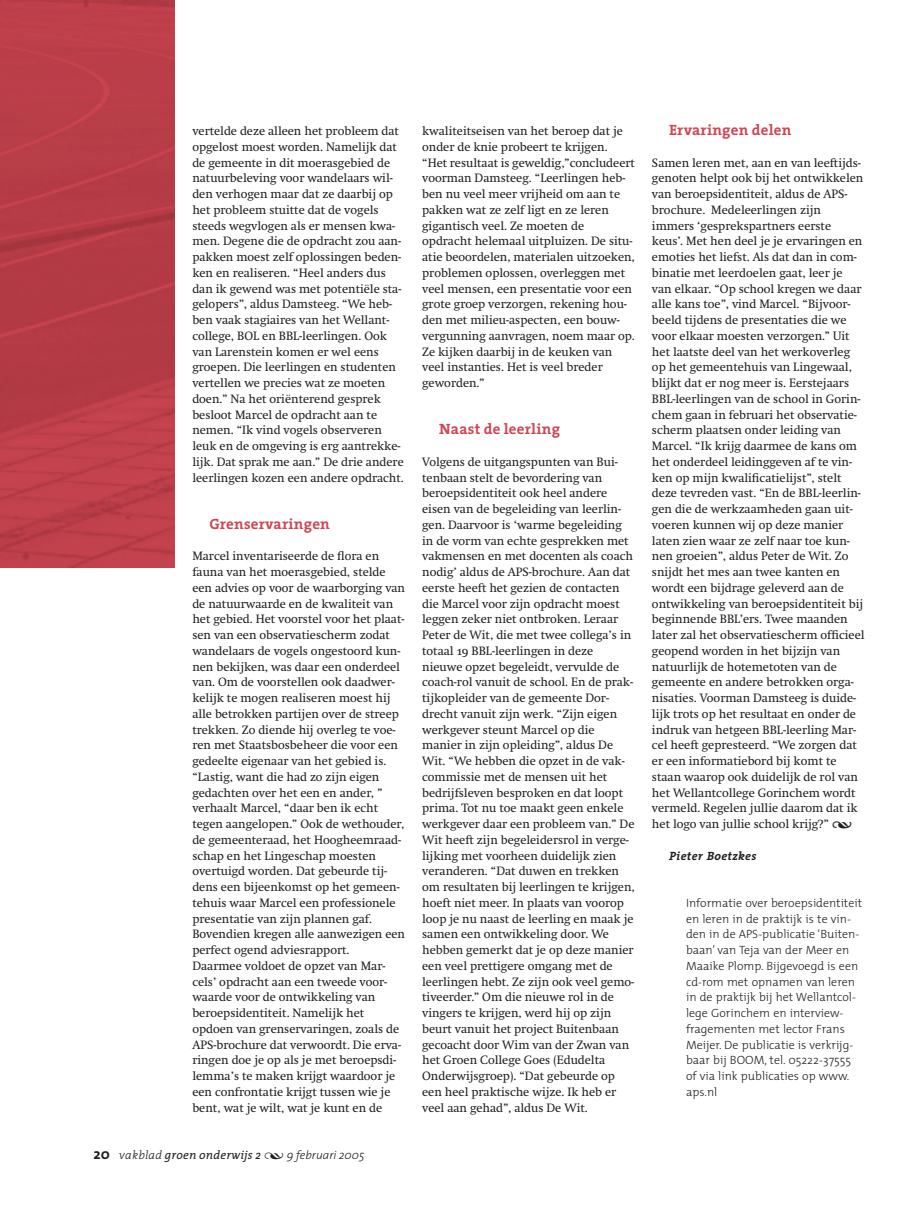
<style>
.page{position:relative;width:915px;height:1212px;background:#fff}
.page>*{position:absolute;margin:0;border:0;box-sizing:border-box;transform-origin:0 0}
.t1{font:700 15px "The Serif";letter-spacing:.015em;color:#ce4652}
.t2{font:12px/15.8px "Swift Special";color:#231f1f}
.t3{font:300 12px/15.8px "The Mix";color:#231f1f}
.t4{font:italic 12px "The Serif";letter-spacing:.015em;color:#231f1f}
.t5{font:italic 700 12px "The Serif";letter-spacing:.03em;color:#231f1f}
.s1{font-family:"The Sans";font-weight:700;font-style:normal;font-size:15px}
.s2{font-weight:300}
.s3{font-family:"The Serif Extra Light Expert";font-style:normal}
.s4{font-family:"The Sans";font-weight:300}
.s5{font-family:"The Serif Expert"}
</style>
<div class="page">
<img style="left:0;top:0;width:174px;height:567px">
<p class="t2" style="left:192px;top:124px;width:213px">vertelde deze alleen het probleem dat opgelost moest worden. Namelijk dat de gemeente in dit moerasgebied de natuurbeleving voor wandelaars wil&shy;den verhogen maar dat ze daarbij op het probleem stuitte dat de vogels steeds wegvlogen als er mensen kwa&shy;men. Degene die de opdracht zou aan&shy;pakken moest zelf oplossingen beden&shy;ken en realiseren. “Heel anders dus dan ik gewend was met potentiële sta&shy;gelopers”, aldus Damsteeg. “We heb&shy;ben vaak stagiaires van het Wellant&shy;college, BOL en BBL-leerlingen. Ook van Larenstein komen er wel eens groepen. Die leerlingen en studenten vertellen we precies wat ze moeten doen.” Na het oriënterend gesprek besloot Marcel de opdracht aan te nemen. “Ik vind vogels observeren leuk en de omgeving is erg aantrekke&shy;lijk. Dat sprak me aan.” De drie andere leerlingen kozen een andere opdracht.</p>
<p class="t1" style="left:209px;top:518px;width:122px">Grenservaringen</p>
<p class="t2" style="left:192px;top:550px;width:214px">Marcel inventariseerde de flora en fauna van het moerasgebied, stelde een advies op voor de waarborging van de natuurwaarde en de kwaliteit van het gebied. Het voorstel voor het plaat&shy;sen van een observatiescherm zodat wandelaars de vogels ongestoord kun&shy;nen bekijken, was daar een onderdeel van. Om de voorstellen ook daadwer&shy;kelijk te mogen realiseren moest hij alle betrokken partijen over de streep trekken. Zo diende hij overleg te voe&shy;ren met Staatsbosbeheer die voor een gedeelte eigenaar van het gebied is. “Lastig, want die had zo zijn eigen gedachten over het een en ander, ” verhaalt Marcel, “daar ben ik echt tegen aangelopen.” Ook de wethouder, de gemeenteraad, het Hoogheemraad&shy;schap en het Lingeschap moesten overtuigd worden. Dat gebeurde tij&shy;dens een bijeenkomst op het gemeen&shy;tehuis waar Marcel een professionele presentatie van zijn plannen gaf.<br>Bovendien kregen alle aanwezigen een perfect ogend adviesrapport.<br>Daarmee voldoet de opzet van Mar&shy;cels’ opdracht aan een tweede voor&shy;waarde voor de ontwikkeling van beroepsidentiteit. Namelijk het opdoen van grenservaringen, zoals de APS-brochure dat verwoordt. Die erva&shy;ringen doe je op als je met beroepsdi&shy;lemma’s te maken krijgt waardoor je een confrontatie krijgt tussen wie je bent, wat je wilt, wat je kunt en de</p>
<p class="t4" style="left:94px;top:1150px;width:272px"><span class="s1">20</span> <span class="s2">vakblad</span> groen onderwijs 2 <span class="s3">Œ</span> <span class="s4">9 februari 2005</span></p>
<p class="t2" style="left:422px;top:124px;width:214px">kwaliteitseisen van het beroep dat je onder de knie probeert te krijgen. “Het resultaat is geweldig,”concludeert voorman Damsteeg. “Leerlingen heb&shy;ben nu veel meer vrijheid om aan te pakken wat ze zelf ligt en ze leren gigantisch veel. Ze moeten de opdracht helemaal uitpluizen. De situ&shy;atie beoordelen, materialen uitzoeken, problemen oplossen, overleggen met veel mensen, een presentatie voor een grote groep verzorgen, rekening hou&shy;den met milieu-aspecten, een bouw&shy;vergunning aanvragen, noem maar op.<br>Ze kijken daarbij in de keuken van veel instanties. Het is veel breder geworden.”</p>
<p class="t1" style="left:439px;top:424px;width:122px">Naast de leerling</p>
<p class="t2" style="left:422px;top:455px;width:214px">Volgens de uitgangspunten van Bui&shy;tenbaan stelt de bevordering van beroepsidentiteit ook heel andere eisen van de begeleiding van leerlin&shy;gen. Daarvoor is ‘warme begeleiding in de vorm van echte gesprekken met vakmensen en met docenten als coach nodig’ aldus de APS-brochure. Aan dat eerste heeft het gezien de contacten die Marcel voor zijn opdracht moest leggen zeker niet ontbroken. Leraar Peter de Wit, die met twee collega’s in totaal 19 BBL-leerlingen in deze nieuwe opzet begeleidt, vervulde de coach-rol vanuit de school. En de prak&shy;tijkopleider van de gemeente Dor&shy;drecht vanuit zijn werk. “Zijn eigen werkgever steunt Marcel op die manier in zijn opleiding”, aldus De Wit. “We hebben die opzet in de vak&shy;commissie met de mensen uit het bedrijfsleven besproken en dat loopt prima. Tot nu toe maakt geen enkele werkgever daar een probleem van.” De Wit heeft zijn begeleidersrol in verge&shy;lijking met voorheen duidelijk zien veranderen. “Dat duwen en trekken om resultaten bij leerlingen te krijgen, hoeft niet meer. In plaats van voorop loop je nu naast de leerling en maak je samen een ontwikkeling door. We hebben gemerkt dat je op deze manier een veel prettigere omgang met de leerlingen hebt. Ze zijn ook veel gemo&shy;tiveerder.” Om die nieuwe rol in de vingers te krijgen, werd hij op zijn beurt vanuit het project Buitenbaan gecoacht door Wim van der Zwan van het Groen College Goes (Edudelta Onderwijsgroep). “Dat gebeurde op een heel praktische wijze. Ik heb er veel aan gehad”, aldus De Wit.</p>
<p class="t1" style="left:668px;top:125px;width:124px">Ervaringen delen</p>
<p class="t2" style="left:651px;top:156px;width:214px">Samen leren met, aan en van leeftijds&shy;genoten helpt ook bij het ontwikkelen van beroepsidentiteit, aldus de APS&shy;brochure. Medeleerlingen zijn immers ‘gesprekspartners eerste keus’. Met hen deel je je ervaringen en emoties het liefst. Als dat dan in com&shy;binatie met leerdoelen gaat, leer je van elkaar. “Op school kregen we daar alle kans toe”, vind Marcel. “Bijvoor&shy;beeld tijdens de presentaties die we voor elkaar moesten verzorgen.” Uit het laatste deel van het werkoverleg op het gemeentehuis van Lingewaal, blijkt dat er nog meer is. Eerstejaars BBL-leerlingen van de school in Gorin&shy;chem gaan in februari het observatie&shy;scherm plaatsen onder leiding van Marcel. “Ik krijg daarmee de kans om het onderdeel leidinggeven af te vin&shy;ken op mijn kwalificatielijst”, stelt deze tevreden vast. “En de BBL-leerlin&shy;gen die de werkzaamheden gaan uit&shy;voeren kunnen wij op deze manier laten zien waar ze zelf naar toe kun&shy;nen groeien”, aldus Peter de Wit. Zo snijdt het mes aan twee kanten en wordt een bijdrage geleverd aan de ontwikkeling van beroepsidentiteit bij beginnende BBL’ers. Twee maanden later zal het observatiescherm officieel geopend worden in het bijzijn van natuurlijk de hotemetoten van de gemeente en andere betrokken orga&shy;nisaties. Voorman Damsteeg is duide&shy;lijk trots op het resultaat en onder de indruk van hetgeen BBL-leerling Mar&shy;cel heeft gepresteerd. “We zorgen dat er een informatiebord bij komt te staan waarop ook duidelijk de rol van het Wellantcollege Gorinchem wordt vermeld. Regelen jullie daarom dat ik het logo van jullie school krijg?” <span class="s5">Œ</span></p>
<p class="t5" style="left:668px;top:850px;width:89px">Pieter Boetzkes</p>
<p class="t3" style="left:685px;top:896px;width:178px">Informatie over beroepsidentiteit en leren in de praktijk is te vin&shy;den in de APS-publicatie ‘Buiten&shy;baan’ van Teja van der Meer en<br>Maaike Plomp. Bijgevoegd is een cd-rom met opnamen van leren in de praktijk bij het Wellantcol&shy;lege Gorinchem en interview&shy;fragementen met lector Frans<br>Meijer. De publicatie is verkrijg&shy;baar bij BOOM, tel. 05222-37555 of via link publicaties op www. aps.nl</p>
</div>
